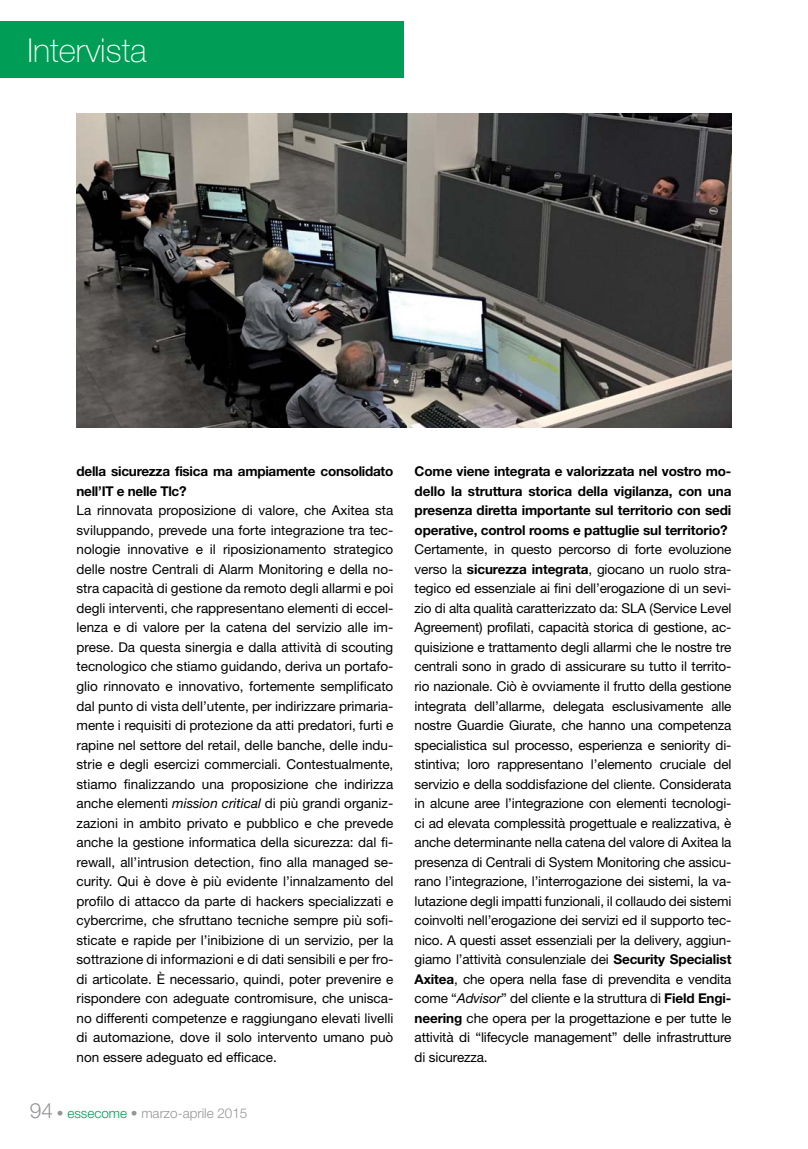
<style>
.page{position:relative;width:808px;height:1149px;background:#fff}
.page>*{position:absolute;margin:0;border:0;box-sizing:border-box;transform-origin:0 0}
.t1{font:100 33px "Helvetica Neue LT Std";color:#fff}
.t2{font:13.5px/19.5px "Helvetica Neue LT Std";letter-spacing:-.01em;color:#000;text-align:justify}
.t3{font:700 13.5px/19.5px "Helvetica Neue LT Std";letter-spacing:-.02em;color:#000}
.t4{font:300 13.5px "Helvetica Neue LT Std";color:#939598}
.s1{font-style:italic}
.s2{font-size:21px}
.s3{color:#009d56}
.s4{font-weight:700}
</style>
<div class="page">
<div style="left:0;top:21px;width:404px;height:57px;background:#009d56"></div>
<img style="left:77px;top:114px;width:654px;height:314px">
<h1 class="t1" style="left:27px;top:38px;width:121px">Intervista</h1>
<p class="t3" style="left:77px;top:463px;width:318px">della sicurezza fisica ma ampiamente consolidato nell’IT e nelle Tlc?</p>
<p class="t2" style="left:77px;top:502px;width:318px">La rinnovata proposizione di valore, che Axitea sta sviluppando, prevede una forte integrazione tra tec&shy;nologie innovative e il riposizionamento strategico delle nostre Centrali di Alarm Monitoring e della no&shy;stra capacità di gestione da remoto degli allarmi e poi degli interventi, che rappresentano elementi di eccel&shy;lenza e di valore per la catena del servizio alle im&shy;prese. Da questa sinergia e dalla attività di scouting tecnologico che stiamo guidando, deriva un portafo&shy;glio rinnovato e innovativo, fortemente semplificato dal punto di vista dell’utente, per indirizzare primaria&shy;mente i requisiti di protezione da atti predatori, furti e rapine nel settore del retail, delle banche, delle indu&shy;strie e degli esercizi commerciali. Contestualmente, stiamo finalizzando una proposizione che indirizza anche elementi <span class="s1">mission critical</span> di più grandi organiz&shy;zazioni in ambito privato e pubblico e che prevede anche la gestione informatica della sicurezza: dal fi&shy;rewall, all’intrusion detection, fino alla managed se&shy;curity. Qui è dove è più evidente l’innalzamento del profilo di attacco da parte di hackers specializzati e cybercrime, che sfruttano tecniche sempre più sofi&shy;sticate e rapide per l’inibizione di un servizio, per la sottrazione di informazioni e di dati sensibili e per fro&shy;di articolate. È necessario, quindi, poter prevenire e rispondere con adeguate contromisure, che unisca&shy;no differenti competenze e raggiungano elevati livelli di automazione, dove il solo intervento umano può non essere adeguato ed efficace.</p>
<p class="t4" style="left:30px;top:1108px;width:219px"><span class="s2">94</span> • <span class="s3">essecome</span> • marzo-aprile 2015</p>
<p class="t3" style="left:415px;top:463px;width:318px;text-align:justify">Come viene integrata e valorizzata nel vostro mo&shy;dello la struttura storica della vigilanza, con una presenza diretta importante sul territorio con sedi operative, control rooms e pattuglie sul territorio?</p>
<p class="t2" style="left:415px;top:541px;width:318px">Certamente, in questo percorso di forte evoluzione verso la <span class="s4">sicurezza integrata</span>, giocano un ruolo stra&shy;tegico ed essenziale ai fini dell’erogazione di un sevi&shy;zio di alta qualità caratterizzato da: SLA (Service Level Agreement) profilati, capacità storica di gestione, ac&shy;quisizione e trattamento degli allarmi che le nostre tre centrali sono in grado di assicurare su tutto il territo&shy;rio nazionale. Ciò è ovviamente il frutto della gestione integrata dell’allarme, delegata esclusivamente alle nostre Guardie Giurate, che hanno una competenza specialistica sul processo, esperienza e seniority di&shy;stintiva; loro rappresentano l’elemento cruciale del servizio e della soddisfazione del cliente. Considerata in alcune aree l’integrazione con elementi tecnologi&shy;ci ad elevata complessità progettuale e realizzativa, è anche determinante nella catena del valore di Axitea la presenza di Centrali di System Monitoring che assicu&shy;rano l’integrazione, l’interrogazione dei sistemi, la va&shy;lutazione degli impatti funzionali, il collaudo dei sistemi coinvolti nell’erogazione dei servizi ed il supporto tec&shy;nico. A questi asset essenziali per la delivery, aggiun&shy;giamo l’attività consulenziale dei <span class="s4">Security Specialist Axitea</span>, che opera nella fase di prevendita e vendita come “<span class="s1">Advisor</span>” del cliente e la struttura di <span class="s4">Field Engi&shy;neering</span> che opera per la progettazione e per tutte le attività di “lifecycle management” delle infrastrutture di sicurezza.</p>
</div>
